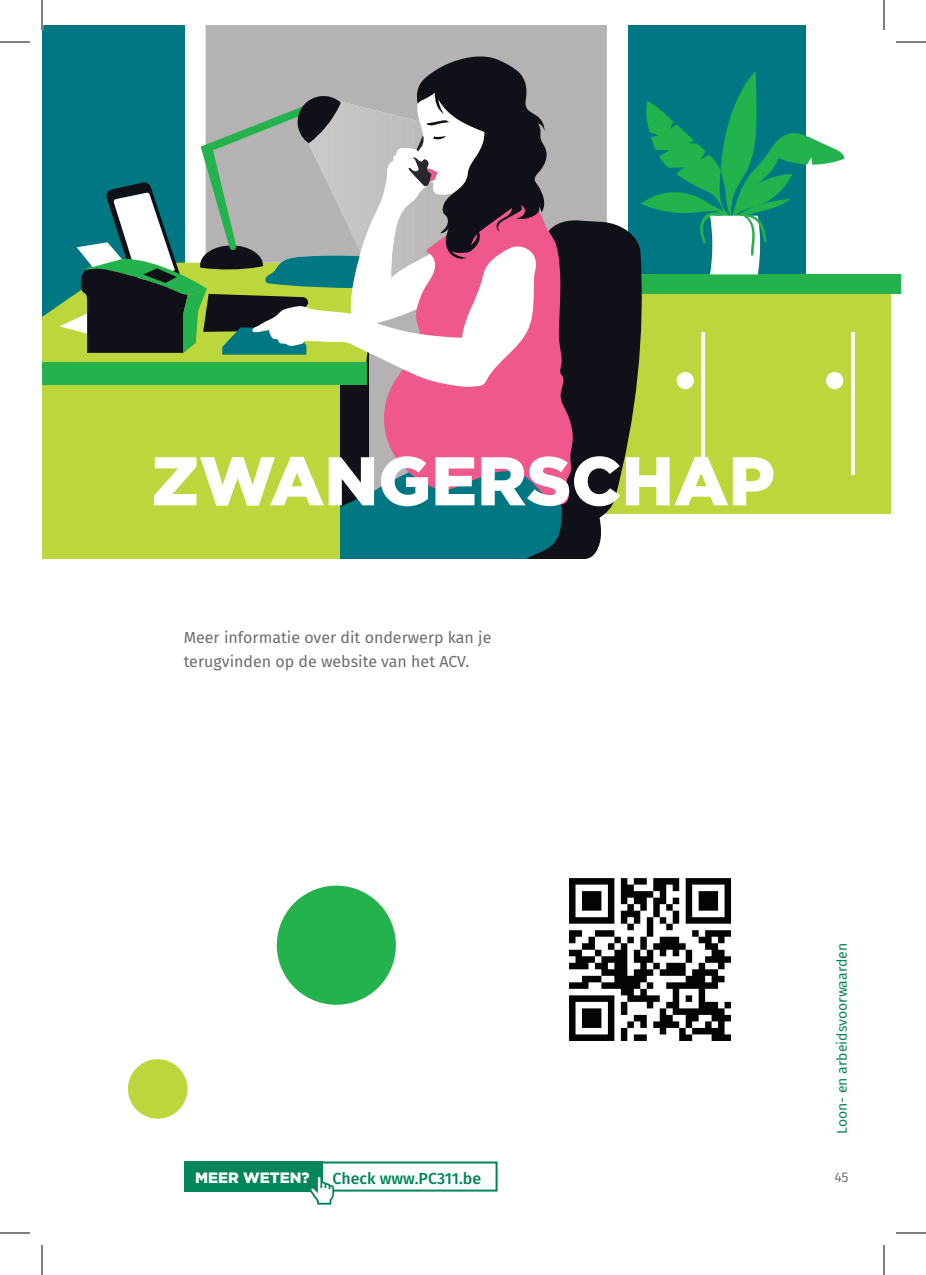
<style>
.page{position:relative;width:926px;height:1275px;background:#fff}
.page>*{position:absolute;margin:0;border:0;box-sizing:border-box;transform-origin:0 0}
.t1{font:900 68.8px "Gotham";color:#fff}
.t2{font:16px/24px "Fira Sans";color:#6c6d70}
.t3{font:500 16px "Fira Sans";color:#008657}
.t4{font:900 15px "Gotham";color:#fff}
.t5{font:14px "Fira Sans";color:#008657}
.t6{font:14px "Fira Sans";color:#6c6d70}
</style>
<div class="page">
<img style="left:569px;top:878px;width:162px;height:163px">
<div style="left:206px;top:25px;width:401px;height:31px;background:#b5b2b3"></div>
<div style="left:628px;top:25px;width:178px;height:326px;background:#007883"></div>
<div style="left:595px;top:274px;width:295px;height:240px;background:#bdd63c"></div>
<div style="left:579px;top:274px;width:322px;height:20px;background:#23b24b"></div>
<hr style="left:851px;top:332px;width:3px;height:142px;background:#fff">
<div style="left:42px;top:25px;width:143px;height:326px;background:#007883"></div>
<svg style="left:42px;top:56px;width:802px;height:502px"></svg>
<svg style="left:127px;top:1059px;width:61px;height:60px"></svg>
<svg style="left:276px;top:885px;width:120px;height:120px"></svg>
<div style="left:319px;top:1161px;width:179px;height:30px;border:2px solid #008657"></div>
<div style="left:184px;top:1161px;width:138px;height:30px;background:#008657"></div>
<svg style="left:309px;top:1175px;width:25px;height:29px"></svg>
<hr style="left:0;top:42px;width:30px;height:1px;background:#000">
<hr style="left:896px;top:42px;width:30px;height:1px;background:#000">
<hr style="left:0;top:1232px;width:30px;height:1px;background:#000">
<hr style="left:896px;top:1232px;width:30px;height:1px;background:#000">
<hr style="left:42px;top:0;width:1px;height:30px;background:#000">
<hr style="left:42px;top:1245px;width:1px;height:30px;background:#000">
<hr style="left:884px;top:0;width:1px;height:30px;background:#000">
<hr style="left:884px;top:1245px;width:1px;height:30px;background:#000">
<h1 class="t1" style="left:151px;top:433px;width:625px">ZWANGERSCHAP</h1>
<p class="t2" style="left:184px;top:624px;width:309px">Meer informatie over dit onderwerp kan je terugvinden op de website van het ACV.</p>
<p class="t4" style="left:195px;top:1166px;width:116px">MEER WETEN?</p>
<p class="t3" style="left:333px;top:1165px;width:150px">Check www.PC311.be</p>
<p class="t5" style="left:831px;top:1133px;width:192px;rotate:-90deg">Loon- en arbeidsvoorwaarden</p>
<p class="t6" style="left:834px;top:1166px;width:16px">45</p>
</div>
